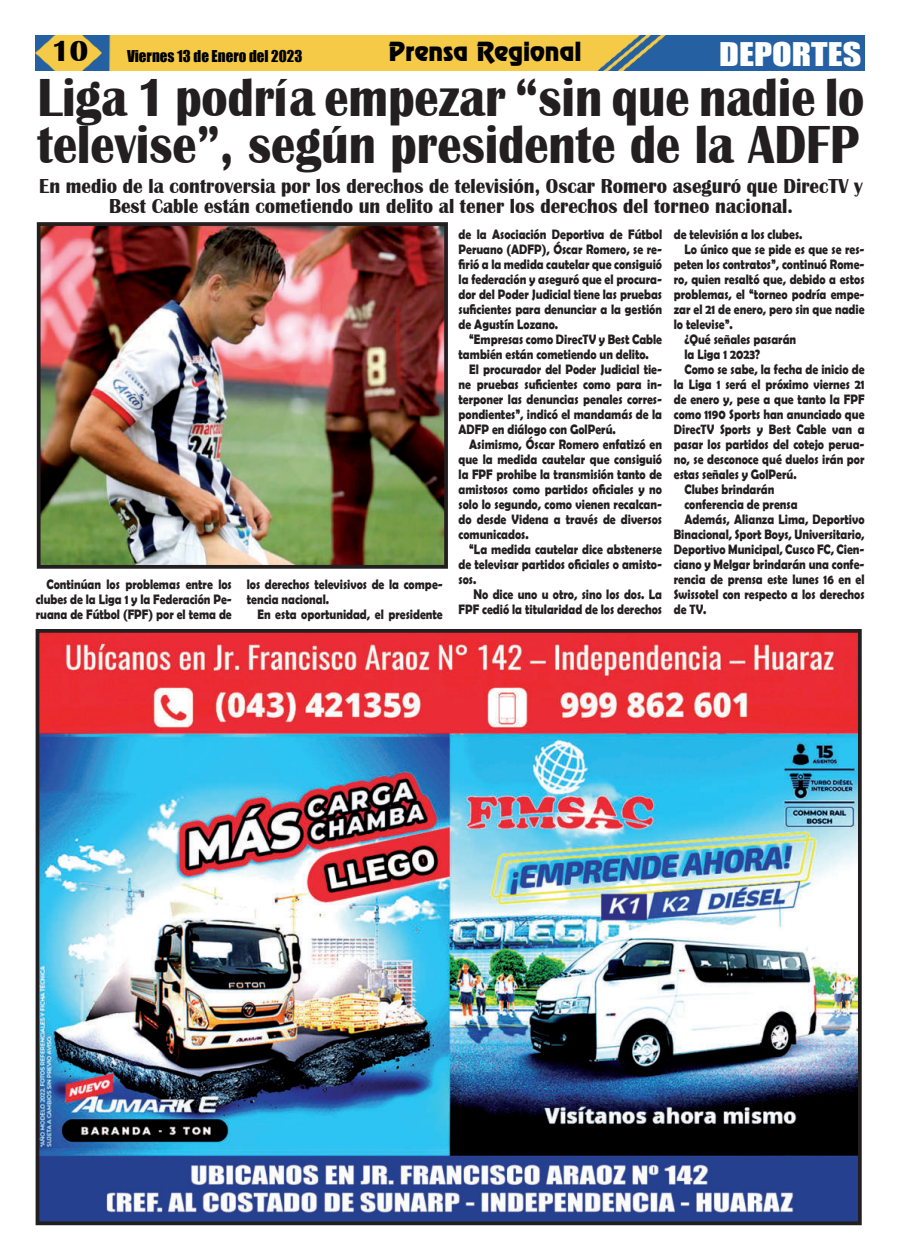
<style>
.page{position:relative;width:900px;height:1258px;background:#fff}
.page>*{position:absolute;margin:0;border:0;box-sizing:border-box;transform-origin:0 0}
.t1{font:700 55.12px/47.5px "Britannic";color:#231f20;scale:.88 1}
.t2{font:30px "Impact";color:#fff;scale:1.2 1}
.t3{font:700 30px "Britannic";color:#000}
.t4{font:23.75px "Renfrew Normal";color:#000}
.t5{font:700 20.88px/20px "Britannic";color:#231f20;text-align:center;scale:.92 1}
.t6{font:15px "Impact";color:#000}
.t7{font:700 13.75px/15px "Berlin Sans FB Demi";color:#231f20;text-align:justify;scale:.85 1}
</style>
<div class="page">
<img style="left:35px;top:35px;width:830px;height:36px">
<img style="left:42px;top:227px;width:401px;height:337px">
<div style="left:37px;top:222px;width:411px;height:347px;border:4px solid #231f20"></div>
<img style="left:41px;top:634px;width:816px;height:586px">
<div style="left:36px;top:629px;width:826px;height:596px;border:4px solid #231f20"></div>
<h2 class="t3" style="left:52px;top:41px;width:38px">10</h2>
<p class="t6" style="left:127px;top:48px;width:177px">Viernes 13 de Enero del 2023</p>
<h3 class="t4" style="left:389px;top:41px;width:194px">Prensa Regional</h3>
<h2 class="t2" style="left:719px;top:38px;width:120px">DEPORTES</h2>
<h1 class="t1" style="left:37px;top:78px;width:941px">Liga 1 podría empezar “sin que nadie lo televise”, según presidente de la ADFP</h1>
<h3 class="t5" style="left:39px;top:178px;width:897px">En medio de la controversia por los derechos de televisión, Oscar Romero aseguró que DirecTV y<br>Best Cable están cometiendo un delito al tener los derechos del torneo nacional.</h3>
<p class="t7" style="left:674px;top:228px;width:153px">de televisión a los clubes.</p>
<p class="t7" style="left:684px;top:243px;width:213px">Lo único que se pide es que se res-</p>
<p class="t7" style="left:674px;top:258px;width:226px">peten los contratos”, continuó Rome-</p>
<p class="t7" style="left:674px;top:273px;width:226px">ro, quien resaltó que, debido a estos</p>
<p class="t7" style="left:674px;top:288px;width:226px">problemas, el “torneo podría empe-</p>
<p class="t7" style="left:674px;top:303px;width:226px">zar el 21 de enero, pero sin que nadie</p>
<p class="t7" style="left:674px;top:318px;width:71px">lo televise”.</p>
<p class="t7" style="left:684px;top:333px;width:133px">¿Qué señales pasarán</p>
<p class="t7" style="left:684px;top:348px;width:91px">la Liga 1 2023?</p>
<p class="t7" style="left:684px;top:363px;width:213px">Como se sabe, la fecha de inicio de</p>
<p class="t7" style="left:674px;top:378px;width:226px">la Liga 1 será el próximo viernes 21</p>
<p class="t7" style="left:674px;top:393px;width:226px">de enero y, pese a que tanto la FPF</p>
<p class="t7" style="left:674px;top:407px;width:226px">como 1190 Sports han anunciado que</p>
<p class="t7" style="left:674px;top:423px;width:226px">DirecTV Sports y Best Cable van a</p>
<p class="t7" style="left:674px;top:438px;width:226px">pasar los partidos del cotejo perua-</p>
<p class="t7" style="left:674px;top:453px;width:226px">no, se desconoce qué duelos irán por</p>
<p class="t7" style="left:674px;top:468px;width:146px">estas señales y GolPerú.</p>
<p class="t7" style="left:684px;top:483px;width:107px">Clubes brindarán</p>
<p class="t7" style="left:684px;top:498px;width:135px">conferencia de prensa</p>
<p class="t7" style="left:684px;top:513px;width:213px">Además, Alianza Lima, Deportivo</p>
<p class="t7" style="left:674px;top:528px;width:226px">Binacional, Sport Boys, Universitario,</p>
<p class="t7" style="left:674px;top:543px;width:226px">Deportivo Municipal, Cusco FC, Cien-</p>
<p class="t7" style="left:674px;top:558px;width:226px">ciano y Melgar brindarán una confe-</p>
<p class="t7" style="left:674px;top:573px;width:226px">rencia de prensa este lunes 16 en el</p>
<p class="t7" style="left:674px;top:588px;width:226px">Swissotel con respecto a los derechos</p>
<p class="t7" style="left:674px;top:603px;width:40px">de TV.</p>
<p class="t7" style="left:459px;top:228px;width:241px">de la Asociación Deportiva de Fútbol Peruano (ADFP), Óscar Romero, se re&shy;firió a la medida cautelar que consiguió la federación y aseguró que el procura&shy;dor del Poder Judicial tiene las pruebas suficientes para denunciar a la gestión de Agustín Lozano.</p>
<p class="t7" style="left:469px;top:333px;width:228px">“Empresas como DirecTV y Best Cable</p>
<p class="t7" style="left:459px;top:348px;width:226px">también están cometiendo un delito.</p>
<p class="t7" style="left:469px;top:363px;width:228px">El procurador del Poder Judicial tie-</p>
<p class="t7" style="left:459px;top:377px;width:241px">ne pruebas suficientes como para in-</p>
<p class="t7" style="left:459px;top:393px;width:241px">terponer las denuncias penales corres-</p>
<p class="t7" style="left:459px;top:408px;width:241px">pondientes”, indicó el mandamás de la</p>
<p class="t7" style="left:459px;top:423px;width:187px">ADFP en diálogo con GolPerú.</p>
<p class="t7" style="left:469px;top:438px;width:228px">Asimismo, Óscar Romero enfatizó en</p>
<p class="t7" style="left:459px;top:453px;width:241px">que la medida cautelar que consiguió</p>
<p class="t7" style="left:459px;top:468px;width:241px">la FPF prohibe la transmisión tanto de</p>
<p class="t7" style="left:459px;top:482px;width:241px">amistosos como partidos oficiales y no</p>
<p class="t7" style="left:459px;top:498px;width:241px">solo lo segundo, como vienen recalcan-</p>
<p class="t7" style="left:459px;top:513px;width:241px">do desde Videna a través de diversos</p>
<p class="t7" style="left:459px;top:528px;width:84px">comunicados.</p>
<p class="t7" style="left:469px;top:543px;width:228px">“La medida cautelar dice abstenerse</p>
<p class="t7" style="left:459px;top:557px;width:241px">de televisar partidos oficiales o amisto-</p>
<p class="t7" style="left:459px;top:573px;width:22px">sos.</p>
<p class="t7" style="left:473px;top:588px;width:223px">No dice uno u otro, sino los dos. La</p>
<p class="t7" style="left:459px;top:603px;width:241px">FPF cedió la titularidad de los derechos</p>
<p class="t7" style="left:36px;top:577px;width:232px;text-indent:11px">Continúan los problemas entre los clubes de la Liga 1 y la Federación Pe&shy;ruana de Fútbol (FPF) por el tema de</p>
<p class="t7" style="left:247px;top:577px;width:232px">los derechos televisivos de la compe&shy;tencia nacional.</p>
<p class="t7" style="left:257px;top:607px;width:220px">En esta oportunidad, el presidente</p>
</div>
